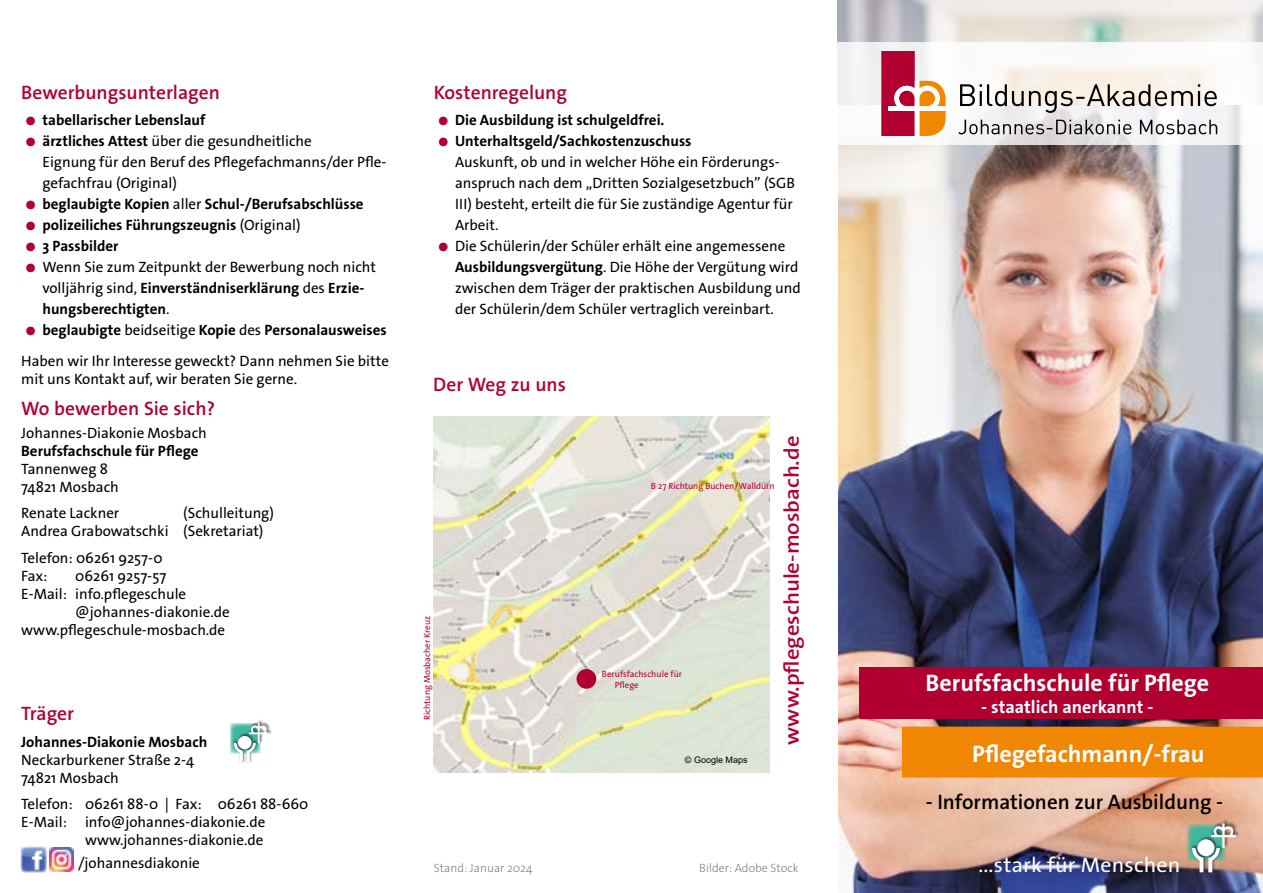
<style>
.page{position:relative;width:1263px;height:893px;background:#fff}
.page>*{position:absolute;margin:0;border:0;box-sizing:border-box;transform-origin:0 0}
.t1{font:700 24px "The Sans Os F";color:#fff}
.t2{font:600 21px "The Sans Os F";color:#000}
.t3{font:600 21px "The Sans Os F";color:#b10030;scale:1.08 1}
.t4{font:21px "The Sans Os F";letter-spacing:.01em;color:#fff;scale:1.04 1}
.t5{font:600 19.5px "The Sans Os F";color:#b10030}
.t6{font:700 18px "The Sans Os F";color:#fff}
.t7{font:15px/21px "The Sans Os F";color:#000}
.t8{font:700 15px "The Sans Os F";color:#000}
.t9{font:200 12px "The Sans Os F";color:#6e6e6e}
.t10{font:9px/10.8px "The Sans Os F";color:#b10030}
.t11{font:9px "Arial";color:#000}
.s1{font-weight:400;font-size:12px;color:#b10030}
.s2{font-size:12px;color:#b10030}
.s3{font-weight:700}
.s4{font-weight:400}
</style>
<div class="page">
<svg style="left:230px;top:723px;width:4px;height:31px"></svg>
<div style="left:248px;top:720px;width:24px;height:23px;background:#000;opacity:.6"></div>
<div style="left:245px;top:739px;width:14px;height:24px;background:#000;opacity:.6"></div>
<div style="left:232px;top:739px;width:14px;height:24px;background:#000;opacity:.6"></div>
<svg style="left:234px;top:723px;width:35px;height:39px"></svg>
<div style="left:237px;top:733px;width:18px;height:17px;background:#000;opacity:.6"></div>
<div style="left:238px;top:736px;width:14px;height:13px;background:#fff;border-radius:50%"></div>
<img style="left:20px;top:846px;width:27px;height:27px">
<img style="left:434px;top:416px;width:336px;height:357px">
<div style="left:576px;top:669px;width:20px;height:20px;background:#b10030;border-radius:50%"></div>
<img style="left:838px;top:0;width:425px;height:893px">
<div style="left:902px;top:727px;width:361px;height:51px;background:#f18700"></div>
<svg style="left:838px;top:43px;width:425px;height:102px"></svg>
<svg style="left:958px;top:120px;width:259px;height:14px"></svg>
<svg style="left:960px;top:84px;width:257px;height:29px"></svg>
<svg style="left:881px;top:51px;width:65px;height:85px"></svg>
<div style="left:859px;top:668px;width:404px;height:51px;background:#b10030"></div>
<svg style="left:1187px;top:823px;width:5px;height:39px"></svg>
<div style="left:1210px;top:819px;width:30px;height:29px;background:#000;opacity:.6"></div>
<div style="left:1207px;top:844px;width:16px;height:30px;background:#000;opacity:.6"></div>
<div style="left:1190px;top:844px;width:17px;height:30px;background:#000;opacity:.6"></div>
<svg style="left:1192px;top:823px;width:44px;height:49px"></svg>
<div style="left:1196px;top:835px;width:22px;height:22px;background:#000;opacity:.6"></div>
<div style="left:1197px;top:839px;width:17px;height:17px;background:#fff;border-radius:50%"></div>
<img style="left:50px;top:848px;width:24px;height:23px">
<h3 class="t5" style="left:21px;top:80px;width:200px">Bewerbungsunterlagen</h3>
<p class="t8" style="left:26px;top:110px;width:181px"><span class="s1">●</span> tabellarischer Lebenslauf</p>
<p class="t7" style="left:43px;top:130px;width:345px;text-indent:-17px"><span class="s2">●</span> <span class="s3">ärztliches Attest</span> über die gesundheitliche<br>Eignung für den Beruf des Pflegefachmanns/der Pfle&shy;gefachfrau (Original)</p>
<p class="t8" style="left:26px;top:194px;width:340px"><span class="s1">●</span> beglaubigte Kopien <span class="s4">aller</span> Schul-/Berufsabschlüsse</p>
<p class="t8" style="left:26px;top:215px;width:277px"><span class="s1">●</span> polizeiliches Führungszeugnis <span class="s4">(Original)</span></p>
<p class="t8" style="left:26px;top:236px;width:94px"><span class="s1">●</span> 3 Passbilder</p>
<p class="t7" style="left:43px;top:256px;width:335px;text-indent:-17px"><span class="s2">●</span> Wenn Sie zum Zeitpunkt der Bewerbung noch nicht volljährig sind, <span class="s3">Einverständniserklärung</span> des <span class="s3">Erzie&shy;hungsberechtigten</span>.</p>
<p class="t7" style="left:21px;top:314px;width:369px;line-height:30.8px"><span class="s2">●</span> <span class="s3">beglaubigte</span> beidseitige <span class="s3">Kopie</span> des <span class="s3">Personalausweises<br></span>Haben wir Ihr Interesse geweckt? Dann nehmen Sie bitte</p>
<p class="t7" style="left:21px;top:368px;width:278px">mit uns Kontakt auf, wir beraten Sie gerne.</p>
<h3 class="t5" style="left:21px;top:396px;width:195px">Wo bewerben Sie sich?</h3>
<p class="t7" style="left:21px;top:422px;width:187px">Johannes-Diakonie Mosbach</p>
<p class="t8" style="left:21px;top:441px;width:179px">Berufsfachschule für Pflege</p>
<p class="t7" style="left:21px;top:460px;width:99px;line-height:18px">Tannenweg 8<br>74821 Mosbach</p>
<p class="t7" style="left:21px;top:503px;width:100px">Renate Lackner</p>
<p class="t7" style="left:21px;top:504px;width:254px;line-height:18px;text-indent:162px">(Schulleitung)<br>Andrea Grabowatschki (Sekretariat)</p>
<p class="t7" style="left:21px;top:549px;width:143px;line-height:18px">Telefon: 06261 9257-0<br>Fax:</p>
<p class="t7" style="left:75px;top:565px;width:92px">06261 9257-57</p>
<p class="t7" style="left:21px;top:583px;width:166px">E-Mail: info.pflegeschule</p>
<p class="t7" style="left:75px;top:601px;width:156px">@johannes-diakonie.de</p>
<p class="t7" style="left:21px;top:619px;width:205px">www.pflegeschule-mosbach.de</p>
<h3 class="t5" style="left:21px;top:701px;width:54px">Träger</h3>
<p class="t8" style="left:21px;top:732px;width:188px">Johannes-Diakonie Mosbach</p>
<p class="t7" style="left:21px;top:751px;width:175px;line-height:18px">Neckarburkener Straße 2-4<br>74821 Mosbach</p>
<p class="t7" style="left:21px;top:794px;width:289px">Telefon: 06261 88-0 | Fax: 06261 88-660</p>
<p class="t7" style="left:21px;top:812px;width:246px">E-Mail: info@johannes-diakonie.de</p>
<p class="t7" style="left:85px;top:830px;width:180px">www.johannes-diakonie.de</p>
<p class="t7" style="left:78px;top:852px;width:123px">/johannesdiakonie</p>
<h3 class="t5" style="left:434px;top:80px;width:135px">Kostenregelung</h3>
<p class="t8" style="left:438px;top:110px;width:228px"><span class="s1">●</span> Die Ausbildung ist schulgeldfrei.</p>
<p class="t7" style="left:455px;top:130px;width:341px;text-indent:-17px"><span class="s2">●</span> <span class="s3">Unterhaltsgeld/Sachkostenzuschuss<br></span>Auskunft, ob und in welcher Höhe ein Förderungs&shy;anspruch nach dem „Dritten Sozialgesetzbuch” (SGB III) besteht, erteilt die für Sie zuständige Agentur für Arbeit.</p>
<p class="t7" style="left:455px;top:235px;width:347px;text-indent:-17px"><span class="s2">●</span> Die Schülerin/der Schüler erhält eine angemessene <span class="s3">Ausbildungsvergütung</span>. Die Höhe der Vergütung wird zwischen dem Träger der praktischen Ausbildung und der Schülerin/dem Schüler vertraglich vereinbart.</p>
<h3 class="t5" style="left:433px;top:372px;width:134px">Der Weg zu uns</h3>
<p class="t10" style="left:422px;top:720px;width:106px;rotate:-90deg">Richtung Mosbacher Kreuz</p>
<p class="t10" style="left:651px;top:480px;width:125px">B 27 Richtung Buchen/Walldürn</p>
<p class="t10" style="left:615px;top:669px;width:69px;text-indent:-13px">Berufsfachschule für<br>Pflege</p>
<p class="t11" style="left:685px;top:753px;width:64px">© Google Maps</p>
<h2 class="t3" style="left:778px;top:745px;width:288px;rotate:-90deg">www.pflegeschule-mosbach.de</h2>
<p class="t9" style="left:434px;top:860px;width:100px">Stand: Januar 2024</p>
<p class="t9" style="left:699px;top:860px;width:100px">Bilder: Adobe Stock</p>
<h1 class="t1" style="left:925px;top:668px;width:285px">Berufsfachschule für Pflege</h1>
<p class="t6" style="left:981px;top:695px;width:174px">- staatlich anerkannt -</p>
<h1 class="t1" style="left:972px;top:739px;width:234px">Pflegefachmann/-frau</h1>
<h2 class="t2" style="left:926px;top:788px;width:299px">- Informationen zur Ausbildung -</h2>
<h2 class="t4" style="left:978px;top:851px;width:196px">...stark für Menschen</h2>
</div>
